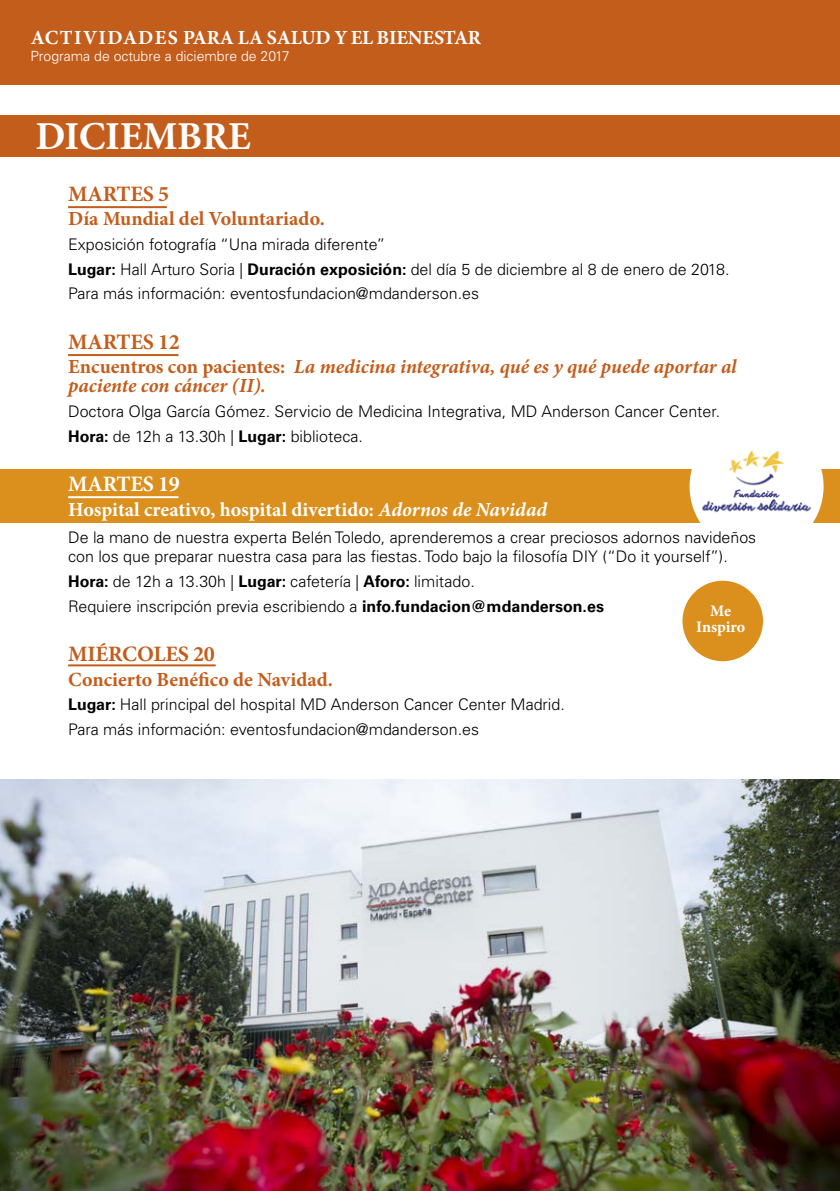
<style>
.page{position:relative;width:840px;height:1191px;background:#fff}
.page>*{position:absolute;margin:0;border:0;box-sizing:border-box;transform-origin:0 0}
.t1{font:700 39.6px "Minion Pro";letter-spacing:-.01em;color:#fff}
.t2{font:700 22px "Minion Pro";letter-spacing:-.01em;color:#c35d1b}
.t3{font:700 22px "Minion Pro";letter-spacing:-.01em;color:#fff}
.t4{font:italic 700 20px/19px "Minion Pro";letter-spacing:-.005em;color:#c35d1b}
.t5{font:700 20px "Minion Pro";letter-spacing:-.005em;color:#fff}
.t6{font:700 20px "Minion Pro";color:#c35d1b}
.t7{font:300 16px/24.6px "Univers LT Std";color:#000}
.t8{font:700 16px/16px "Minion Pro";letter-spacing:-.01em;color:#fff;text-align:center}
.t9{font:300 14px "Univers LT Std";color:#fff}
.s1{font-weight:700}
.s2{font-style:normal}
.s3{font-style:italic}
</style>
<div class="page">
<div style="left:0;top:0;width:839px;height:85px;background:#c35d1b"></div>
<div style="left:0;top:115px;width:839px;height:42px;background:#c35d1b"></div>
<div style="left:0;top:469px;width:839px;height:54px;background:#db8f1c"></div>
<hr style="left:68px;top:206px;width:99px;height:2px;background:#c35d1b">
<hr style="left:68px;top:354px;width:110px;height:2px;background:#c35d1b">
<hr style="left:68px;top:664px;width:147px;height:2px;background:#c35d1b">
<hr style="left:68px;top:496px;width:110px;height:2px;background:#fff">
<img style="left:689px;top:450px;width:134px;height:73px">
<img style="left:0;top:780px;width:839px;height:411px">
<div style="left:682px;top:581px;width:80px;height:80px;background:#db8f1c;border-radius:50%"></div>
<p class="t5" style="left:31px;top:24px;width:451px">ACTIVIDADES PARA LA SALUD Y EL BIENESTAR</p>
<p class="t9" style="left:31px;top:48px;width:260px">Programa de octubre a diciembre de 2017</p>
<h1 class="t1" style="left:35px;top:109px;width:217px">DICIEMBRE</h1>
<h2 class="t2" style="left:68px;top:178px;width:102px">MARTES 5</h2>
<p class="t6" style="left:68px;top:205px;width:258px">Día Mundial del Voluntariado.</p>
<p class="t7" style="left:68px;top:232px;width:662px">Exposición fotografía “Una mirada diferente”<br><span class="s1">Lugar:</span> Hall Arturo Soria | <span class="s1">Duración exposición:</span> del día 5 de diciembre al 8 de enero de 2018.<br>Para más información: eventosfundacion@mdanderson.es</p>
<h2 class="t2" style="left:68px;top:326px;width:113px">MARTES 12</h2>
<p class="t4" style="left:68px;top:357px;width:669px"><span class="s2">Encuentros con pacientes:</span> La medicina integrativa, qué es y qué puede aportar al paciente con cáncer (II).</p>
<p class="t7" style="left:68px;top:399px;width:653px">Doctora Olga García Gómez. Servicio de Medicina Integrativa, MD Anderson Cancer Center.<br><span class="s1">Hora:</span> de 12h a 13.30h | <span class="s1">Lugar:</span> biblioteca.</p>
<h2 class="t3" style="left:68px;top:468px;width:113px">MARTES 19</h2>
<p class="t5" style="left:68px;top:495px;width:480px">Hospital creativo, hospital divertido: <span class="s3">Adornos de Navidad</span></p>
<p class="t7" style="left:68px;top:528px;width:689px;line-height:19px">De la mano de nuestra experta Belén Toledo, aprenderemos a crear preciosos adornos navideños con los que preparar nuestra casa para las fiestas. Todo bajo la filosofía DIY (“Do it yourself”).</p>
<p class="t7" style="left:68px;top:569px;width:537px"><span class="s1">Hora:</span> de 12h a 13.30h | <span class="s1">Lugar:</span> cafetería | <span class="s1">Aforo:</span> limitado.<br>Requiere inscripción previa escribiendo a <span class="s1">info.fundacion@mdanderson.es</span></p>
<h2 class="t2" style="left:68px;top:638px;width:148px">MIÉRCOLES 20</h2>
<p class="t6" style="left:68px;top:665px;width:266px">Concierto Benéfico de Navidad.</p>
<p class="t7" style="left:68px;top:692px;width:498px"><span class="s1">Lugar:</span> Hall principal del hospital MD Anderson Cancer Center Madrid.<br>Para más información: eventosfundacion@mdanderson.es</p>
<p class="t8" style="left:695px;top:603px;width:50px">Me<br>Inspiro</p>
</div>
